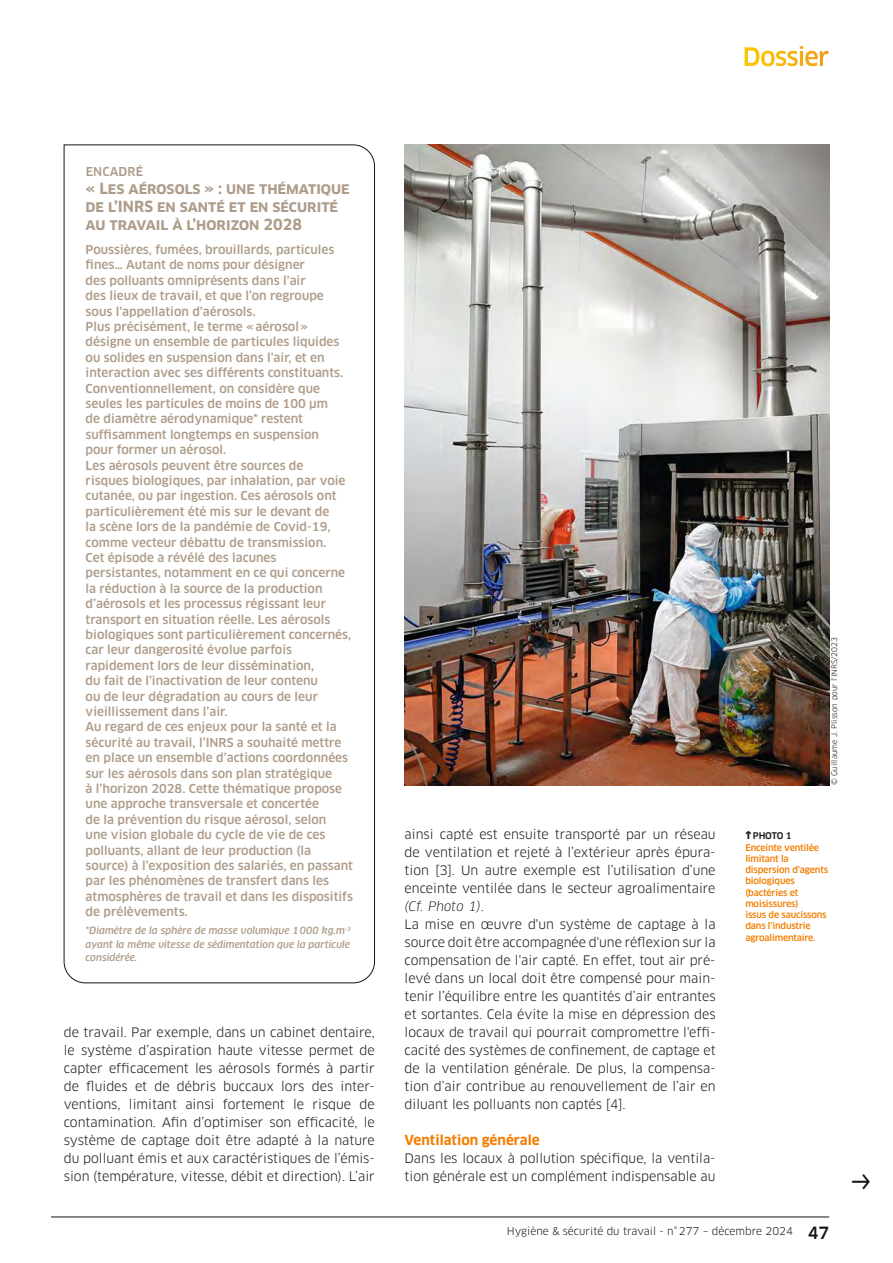
<style>
.page{position:relative;width:893px;height:1263px;background:#fff}
.page>*{position:absolute;margin:0;border:0;box-sizing:border-box;transform-origin:0 0}
.t1{font:21px "Zapf Essentials Arrows One";color:#151616}
.t2{font:700 15px/18.1px "Clan OT";color:#ae9c8a}
.t3{font:700 13.5px "Clan OT";color:#f27e00}
.t4{font:12.75px/18px "Clan OT";color:#151616}
.t5{font:500 12px/15.5px "Clan OT";color:#ae9c8a}
.t6{font:10.5px "Clan OT";color:#151616}
.t7{font:italic 500 9.75px/13.6px "Clan OT";color:#ae9c8a;text-align:justify}
.t8{font:500 9px/11.2px "Clan OT";letter-spacing:-.02em;color:#f27e00}
.t9{font:7.5px "Clan OT";color:#151616}
.s1{font-style:italic}
.s2{font-family:"Hussar Motorway";font-weight:400;color:#151616}
.s3{color:#151616}
.s4{font-weight:500;font-size:16.5px}
</style>
<div class="page">
<hr style="left:51px;top:1217px;width:778px;height:1px;background:#151616">
<svg style="left:745px;top:47px;width:14px;height:19px"></svg>
<svg style="left:761px;top:51px;width:25px;height:15px"></svg>
<svg style="left:787px;top:51px;width:11px;height:15px"></svg>
<svg style="left:800px;top:46px;width:3px;height:20px"></svg>
<svg style="left:805px;top:51px;width:23px;height:15px"></svg>
<svg style="left:63px;top:144px;width:312px;height:839px"></svg>
<img style="left:405px;top:145px;width:424px;height:640px">
<p class="t5" style="left:86px;top:165px;width:59px">ENCADRÉ</p>
<p class="t2" style="left:86px;top:180px;width:266px">« Les aérosols » : une thématique de l’INRS en santé et en sécurité au travail à l’horizon 2028</p>
<p class="t5" style="left:86px;top:243px;width:269px">Poussières, fumées, brouillards, particules fines… Autant de noms pour désigner<br>des polluants omniprésents dans l’air<br>des lieux de travail, et que l’on regroupe sous l’appellation d’aérosols.<br>Plus précisément, le terme «aérosol» désigne un ensemble de particules liquides ou solides en suspension dans l’air, et en interaction avec ses différents constituants.<br>Conventionnellement, on considère que seules les particules de moins de 100 µm<br>de diamètre aérodynamique* restent suffisamment longtemps en suspension<br>pour former un aérosol.<br>Les aérosols peuvent être sources de<br>risques biologiques, par inhalation, par voie cutanée, ou par ingestion. Ces aérosols ont particulièrement été mis sur le devant de<br>la scène lors de la pandémie de Covid-19, comme vecteur débattu de transmission.<br>Cet épisode a révélé des lacunes persistantes, notamment en ce qui concerne la réduction à la source de la production d’aérosols et les processus régissant leur transport en situation réelle. Les aérosols biologiques sont particulièrement concernés, car leur dangerosité évolue parfois rapidement lors de leur dissémination,<br>du fait de l’inactivation de leur contenu<br>ou de leur dégradation au cours de leur vieillissement dans l’air.<br>Au regard de ces enjeux pour la santé et la sécurité au travail, l’INRS a souhaité mettre en place un ensemble d’actions coordonnées sur les aérosols dans son plan stratégique<br>à l’horizon 2028. Cette thématique propose une approche transversale et concertée<br>de la prévention du risque aérosol, selon<br>une vision globale du cycle de vie de ces polluants, allant de leur production (la source) à l’exposition des salariés, en passant par les phénomènes de transfert dans les atmosphères de travail et dans les dispositifs de prélèvements.</p>
<p class="t7" style="left:86px;top:924px;width:267px">*Diamètre de la sphère de masse volumique 1000 kg.m<sup>-3 </sup>ayant la même vitesse de sédimentation que la particule considérée.</p>
<p class="t4" style="left:64px;top:1024px;width:313px;text-align:justify">de travail. Par exemple, dans un cabinet dentaire, le système d’aspiration haute vitesse permet de capter efficacement les aérosols formés à partir de fluides et de débris buccaux lors des inter&shy;ventions, limitant ainsi fortement le risque de contamination. Afin d’optimiser son efficacité, le système de captage doit être adapté à la nature du polluant émis et aux caractéristiques de l’émis&shy;sion (température, vitesse, débit et direction). L’air</p>
<p class="t9" style="left:832px;top:785px;width:149px;rotate:-90deg">© Guillaume J. Plisson pour l'INRS/2023</p>
<p class="t4" style="left:405px;top:826px;width:313px">ainsi capté est ensuite transporté par un réseau de ventilation et rejeté à l’extérieur après épura&shy;tion [3]. Un autre exemple est l’utilisation d’une enceinte ventilée dans le secteur agroalimentaire <span class="s1">(Cf. Photo 1)</span>.<br>La mise en œuvre d'un système de captage à la source doit être accompagnée d'une réflexion sur la compensation de l'air capté. En effet, tout air pré&shy;levé dans un local doit être compensé pour main&shy;tenir l’équilibre entre les quantités d’air entrantes et sortantes. Cela évite la mise en dépression des locaux de travail qui pourrait compromettre l'effi&shy;cacité des systèmes de confinement, de captage et de la ventilation générale. De plus, la compensa&shy;tion d’air contribue au renouvellement de l’air en diluant les polluants non captés [4].</p>
<p class="t3" style="left:405px;top:1135px;width:137px">Ventilation générale</p>
<p class="t4" style="left:405px;top:1150px;width:312px">Dans les locaux à pollution spécifique, la ventila&shy;tion générale est un complément indispensable au</p>
<p class="t8" style="left:745px;top:831px;width:84px"><span class="s2">b</span> <span class="s3">PHOTO 1<br></span>Enceinte ventilée limitant la dispersion d’agents biologiques (bactéries et moisissures)<br>issus de saucissons dans l’industrie agroalimentaire.</p>
<p class="t6" style="left:507px;top:1227px;width:324px">Hygiène &amp; sécurité du travail - n°277 – décembre 2024 <span class="s4">47</span></p>
<h1 class="t1" style="left:850px;top:1172px;width:23px">h</h1>
</div>
